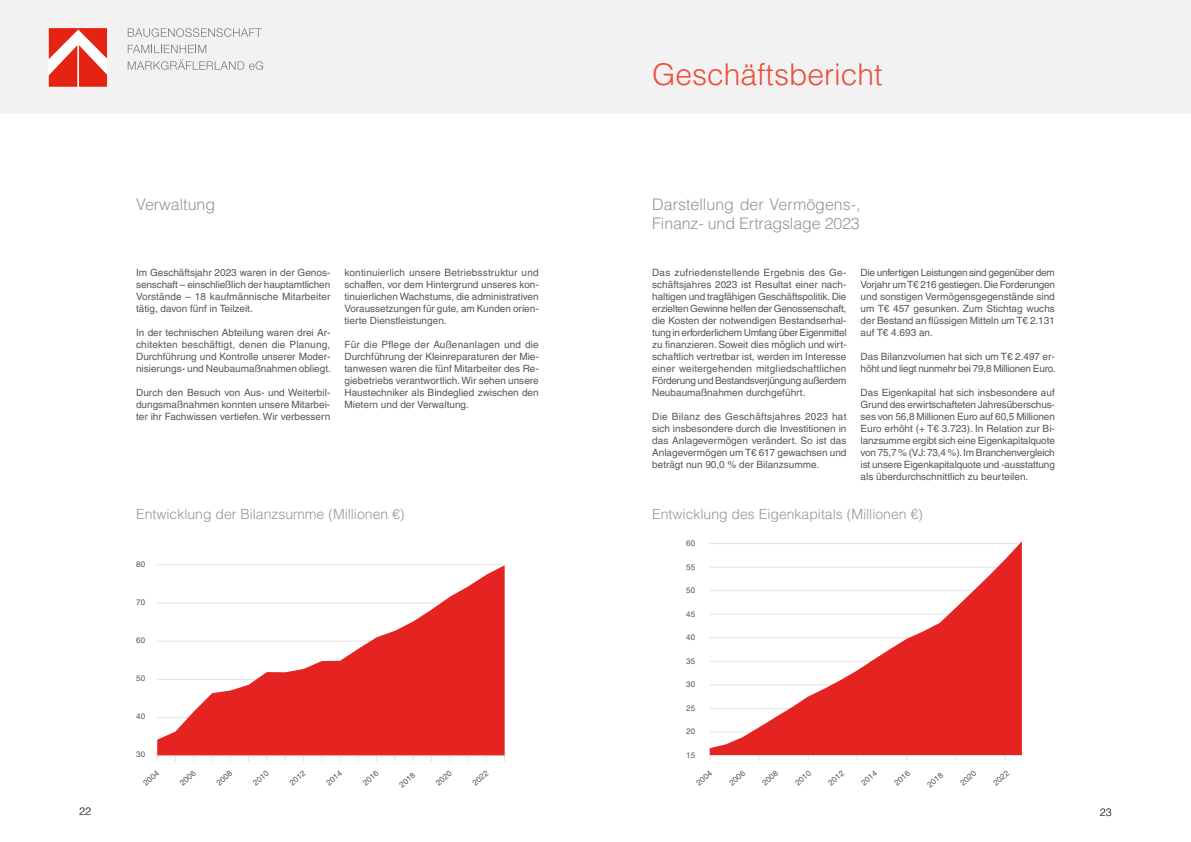
<style>
.page{position:relative;width:1191px;height:842px;background:#fff}
.page>*{position:absolute;margin:0;border:0;box-sizing:border-box;transform-origin:0 0}
.t1{font:300 30px "Helvetica LT Pro";color:#ea4f3c}
.t2{font:18px "Arial";color:#7b7b7b}
.t3{font:17.7px "Arial";color:#7b7b7b}
.t4{font:17.6px "Arial";color:#7b7b7b}
.t5{font:300 16px/19.2px "Helvetica LT Pro";color:#989493}
.t6{font:300 14px "Helvetica LT Pro";color:#989493}
.t7{font:300 10.7px "Helvetica LT Pro";color:#000}
.t8{font:10px/12px "Helvetica LT Pro";color:#575756;text-align:justify}
.t9{font:10px/12px "Helvetica LT Pro";letter-spacing:-.02em;color:#575756}
.t10{font:8px "Helvetica LT Pro";color:#575756}
.s1{font-family:"Helvetica LT Pro";font-size:8px;color:#575756}
</style>
<div class="page">
<div style="left:0;top:0;width:1191px;height:113px;background:#f3f2f2"></div>
<svg style="left:49px;top:28px;width:58px;height:59px"></svg>
<svg style="left:128px;top:28px;width:134px;height:9px"></svg>
<svg style="left:128px;top:45px;width:78px;height:8px"></svg>
<svg style="left:128px;top:59px;width:135px;height:11px"></svg>
<svg style="left:709px;top:542px;width:312px;height:213px"></svg>
<hr style="left:709px;top:755px;width:312px;height:1px;background:#e3e3e3">
<hr style="left:157px;top:564px;width:347px;height:1px;background:#e3e3e3">
<svg style="left:157px;top:565px;width:347px;height:190px;fill:#e52321"></svg>
<hr style="left:157px;top:755px;width:347px;height:1px;background:#e3e3e3">
<h3 class="t5" style="left:136px;top:194px;width:81px">Verwaltung</h3>
<p class="t8" style="left:136px;top:266px;width:196px">Im Geschäftsjahr 2023 waren in der Genos&shy;senschaft – einschließlich der hauptamtlichen Vorstände – 18 kaufmännische Mitarbeiter tätig, davon fünf in Teilzeit.</p>
<p class="t8" style="left:136px;top:326px;width:196px">In der technischen Abteilung waren drei Ar&shy;chitekten beschäftigt, denen die Planung, Durchführung und Kontrolle unserer Moder&shy;nisierungs- und Neubaumaßnahmen obliegt.</p>
<p class="t8" style="left:136px;top:386px;width:196px">Durch den Besuch von Aus- und Weiterbil&shy;dungsmaßnahmen konnten unsere Mitarbei&shy;ter ihr Fachwissen vertiefen. Wir verbessern</p>
<p class="t8" style="left:344px;top:266px;width:196px">kontinuierlich unsere Betriebsstruktur und schaffen, vor dem Hintergrund unseres kon&shy;tinuierlichen Wachstums, die administrativen Voraussetzungen für gute, am Kunden orien&shy;tierte Dienstleistungen.</p>
<p class="t8" style="left:344px;top:338px;width:196px">Für die Pflege der Außenanlagen und die Durchführung der Kleinreparaturen der Mie&shy;tanwesen waren die fünf Mitarbeiter des Re&shy;giebetriebs verantwortlich. Wir sehen unsere Haustechniker als Bindeglied zwischen den Mietern und der Verwaltung.</p>
<h1 class="t1" style="left:652px;top:55px;width:232px">Geschäftsbericht</h1>
<h3 class="t5" style="left:652px;top:194px;width:210px">Darstellung der Vermögens-,<br>Finanz- und Ertragslage 2023</h3>
<p class="t8" style="left:652px;top:266px;width:196px">Das zufriedenstellende Ergebnis des Ge&shy;schäftsjahres 2023 ist Resultat einer nach&shy;haltigen und tragfähigen Geschäftspolitik. Die erzielten Gewinne helfen der Genossenschaft, die Kosten der notwendigen Bestandserhal&shy;tung in erforderlichem Umfang über Eigenmittel zu finanzieren. Soweit dies möglich und wirt&shy;schaftlich vertretbar ist, werden im Interesse einer weitergehenden mitgliedschaftlichen Förderung und Bestandsverjüngung außerdem Neubaumaßnahmen durchgeführt.</p>
<p class="t8" style="left:652px;top:410px;width:196px">Die Bilanz des Geschäftsjahres 2023 hat sich insbesondere durch die Investitionen in das Anlagevermögen verändert. So ist das Anlagevermögen um T€ 617 gewachsen und beträgt nun 90,0 % der Bilanzsumme.</p>
<p class="t8" style="left:860px;top:266px;width:196px">Die unfertigen Leistungen sind gegenüber dem Vorjahr um T€ 216 gestiegen. Die Forderungen und sonstigen Vermögensgegenstände sind um T€ 457 gesunken. Zum Stichtag wuchs der Bestand an flüssigen Mitteln um T€ 2.131 auf T€ 4.693 an.</p>
<p class="t9" style="left:860px;top:350px;width:196px">Das Bilanzvolumen hat sich um T€ 2.497 er&shy;höht und liegt nunmehr bei 79,8 Millionen Euro.</p>
<p class="t8" style="left:860px;top:386px;width:196px">Das Eigenkapital hat sich insbesondere auf Grund des erwirtschafteten Jahresüberschus&shy;ses von 56,8 Millionen Euro auf 60,5 Millionen Euro erhöht (+ T€ 3.723). In Relation zur Bi&shy;lanzsumme ergibt sich eine Eigenkapitalquote von 75,7 % (VJ: 73,4 %). Im Branchenvergleich ist unsere Eigenkapitalquote und -ausstattung als überdurchschnittlich zu beurteilen.</p>
<h3 class="t6" style="left:136px;top:505px;width:270px">Entwicklung der Bilanzsumme (Millionen €)</h3>
<h3 class="t6" style="left:652px;top:505px;width:272px">Entwicklung des Eigenkapitals (Millionen €)</h3>
<h2 class="t2" style="left:121px;top:551px;width:21px">80</h2>
<p class="t10" style="left:136px;top:560px;width:10px">80</p>
<p class="t10" style="left:136px;top:598px;width:10px">70</p>
<p class="t10" style="left:136px;top:636px;width:10px">60</p>
<p class="t10" style="left:136px;top:674px;width:10px">50</p>
<p class="t10" style="left:136px;top:712px;width:10px">40</p>
<p class="t10" style="left:136px;top:750px;width:10px">30</p>
<p class="t10" style="left:141px;top:780px;width:19px;rotate:-40deg">2004</p>
<p class="t10" style="left:178px;top:780px;width:19px;rotate:-40deg">2006</p>
<p class="t10" style="left:215px;top:780px;width:19px;rotate:-40deg">2008</p>
<p class="t10" style="left:251px;top:780px;width:19px;rotate:-40deg">2010</p>
<p class="t10" style="left:288px;top:780px;width:19px;rotate:-40deg">2012</p>
<p class="t10" style="left:324px;top:780px;width:19px;rotate:-40deg">2014</p>
<p class="t10" style="left:361px;top:780px;width:19px;rotate:-40deg">2016</p>
<p class="t10" style="left:397px;top:782px;width:19px;rotate:-40deg">2018</p>
<p class="t10" style="left:434px;top:780px;width:19px;rotate:-40deg">2020</p>
<p class="t10" style="left:471px;top:780px;width:19px;rotate:-40deg">2022</p>
<h2 class="t2" style="left:121px;top:590px;width:21px">70</h2>
<h2 class="t2" style="left:121px;top:628px;width:21px">60</h2>
<h2 class="t2" style="left:121px;top:666px;width:21px">50</h2>
<h2 class="t2" style="left:121px;top:704px;width:21px">40</h2>
<h2 class="t2" style="left:121px;top:743px;width:21px">30</h2>
<h3 class="t4" style="left:674px;top:531px;width:22px">60<span class="s1">60</span></h3>
<p class="t10" style="left:686px;top:562px;width:10px">55</p>
<p class="t10" style="left:686px;top:586px;width:10px">50</p>
<p class="t10" style="left:686px;top:609px;width:10px">45</p>
<p class="t10" style="left:686px;top:633px;width:10px">40</p>
<p class="t10" style="left:686px;top:656px;width:10px">35</p>
<p class="t10" style="left:686px;top:680px;width:10px">30</p>
<p class="t10" style="left:686px;top:703px;width:10px">25</p>
<p class="t10" style="left:686px;top:727px;width:10px">20</p>
<p class="t10" style="left:686px;top:750px;width:10px">15</p>
<h3 class="t4" style="left:674px;top:554px;width:21px">55</h3>
<h3 class="t4" style="left:674px;top:578px;width:21px">50</h3>
<h3 class="t4" style="left:674px;top:601px;width:21px">45</h3>
<h3 class="t4" style="left:674px;top:625px;width:21px">40</h3>
<h3 class="t4" style="left:674px;top:648px;width:21px">35</h3>
<h3 class="t3" style="left:674px;top:672px;width:21px">30</h3>
<h3 class="t3" style="left:674px;top:695px;width:21px">25</h3>
<h3 class="t3" style="left:674px;top:719px;width:21px">20</h3>
<h3 class="t4" style="left:674px;top:743px;width:21px">15</h3>
<p class="t10" style="left:694px;top:780px;width:19px;rotate:-40deg">2004</p>
<p class="t10" style="left:727px;top:780px;width:19px;rotate:-40deg">2006</p>
<p class="t10" style="left:760px;top:780px;width:19px;rotate:-40deg">2008</p>
<p class="t10" style="left:793px;top:780px;width:19px;rotate:-40deg">2010</p>
<p class="t10" style="left:826px;top:780px;width:19px;rotate:-40deg">2012</p>
<p class="t10" style="left:859px;top:780px;width:19px;rotate:-40deg">2014</p>
<p class="t10" style="left:892px;top:780px;width:19px;rotate:-40deg">2016</p>
<p class="t10" style="left:925px;top:782px;width:19px;rotate:-40deg">2018</p>
<p class="t10" style="left:958px;top:780px;width:19px;rotate:-40deg">2020</p>
<p class="t10" style="left:991px;top:780px;width:19px;rotate:-40deg">2022</p>
<p class="t7" style="left:79px;top:805px;width:13px">22</p>
<p class="t7" style="left:1100px;top:805px;width:13px">23</p>
</div>
